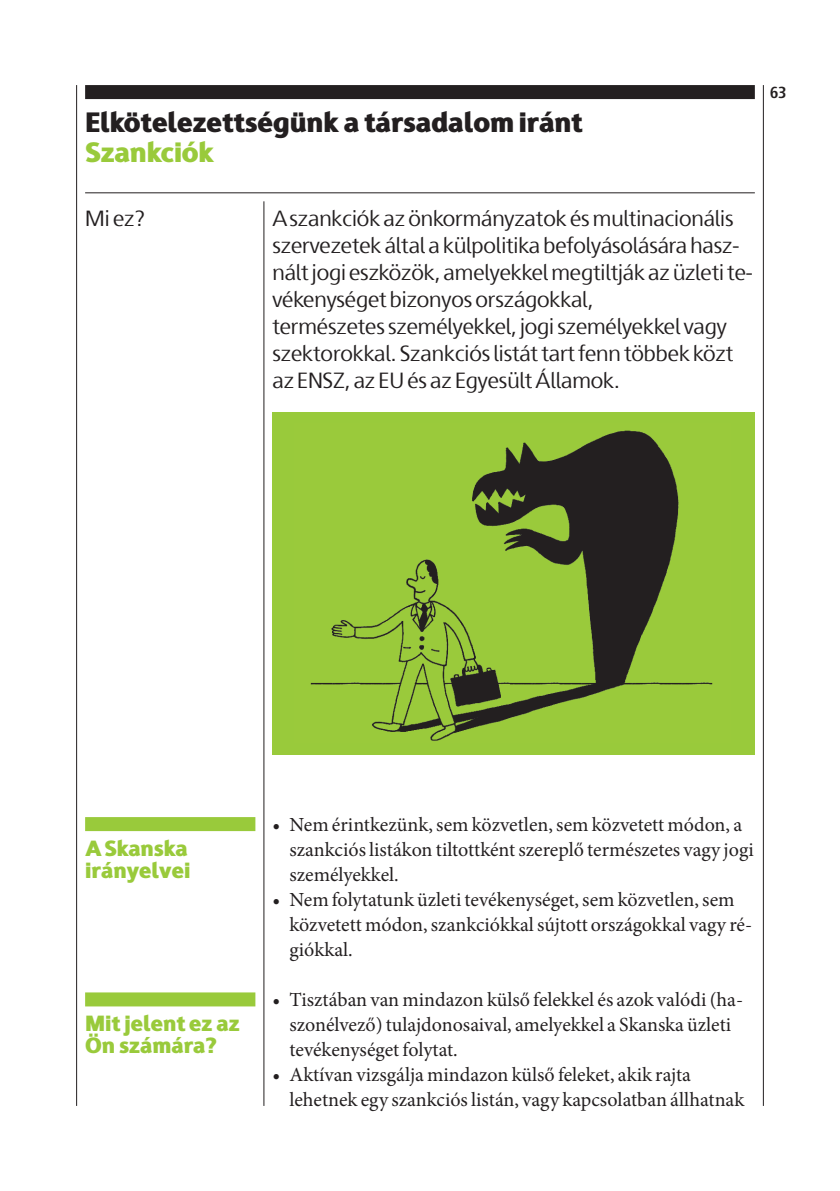
<style>
.page{position:relative;width:840px;height:1191px;background:#fff}
.page>*{position:absolute;margin:0;border:0;box-sizing:border-box;transform-origin:0 0}
.t1{font:900 28px "Skanska Sans Pro";letter-spacing:-.005em;color:#231f20}
.t2{font:900 28px "Skanska Sans Pro";letter-spacing:-.005em;color:#99ca3b}
.t3{font:22px/27px "Skanska Sans Pro";letter-spacing:-.005em;color:#231f20}
.t4{font:900 22px/22px "Skanska Sans Pro";color:#99ca3b}
.t5{font:20px/25px "Minion Pro";color:#231f20}
.t6{font:700 16px "Skanska Sans Pro";color:#231f20}
</style>
<div class="page">
<hr style="left:76px;top:85px;width:1px;height:1021px;background:#231f20">
<hr style="left:762px;top:85px;width:1px;height:1021px;background:#231f20">
<div style="left:85px;top:85px;width:669px;height:14px;background:#231f20"></div>
<hr style="left:85px;top:192px;width:669px;height:1px;background:#231f20">
<hr style="left:263px;top:201px;width:1px;height:905px;background:#231f20">
<div style="left:85px;top:817px;width:170px;height:14px;background:#99ca3b"></div>
<div style="left:85px;top:992px;width:170px;height:14px;background:#99ca3b"></div>
<div style="left:272px;top:412px;width:482px;height:343px;background:#99ca3b"></div>
<img style="left:310px;top:430px;width:403px;height:311px">
<h1 class="t1" style="left:85px;top:105px;width:499px">Elkötelezettségünk a társadalom iránt</h1>
<h1 class="t2" style="left:85px;top:135px;width:131px">Szankciók</h1>
<p class="t6" style="left:769px;top:83px;width:18px">63</p>
<p class="t3" style="left:85px;top:205px;width:61px">Mi ez?</p>
<p class="t3" style="left:272px;top:205px;width:481px">A szankciók az önkormányzatok és multinacionális szervezetek által a külpolitika befolyásolására hasz&shy;nált jogi eszközök, amelyekkel megtiltják az üzleti te&shy;vékenységet bizonyos országokkal,<br>természetes személyekkel, jogi személyekkel vagy szektorokkal. Szankciós listát tart fenn többek közt az ENSZ, az EU és az Egyesült Államok.</p>
<p class="t4" style="left:85px;top:837px;width:107px">A Skanska irányelvei</p>
<p class="t4" style="left:85px;top:1012px;width:156px">Mit jelent ez az<br>Ön számára?</p>
<p class="t5" style="left:289px;top:812px;width:465px;text-indent:-17px">• Nem érintkezünk, sem közvetlen, sem közvetett módon, a szankciós listákon tiltottként szereplő természetes vagy jogi személyekkel.</p>
<p class="t5" style="left:289px;top:887px;width:464px;text-indent:-17px">• Nem folytatunk üzleti tevékenységet, sem közvetlen, sem közvetett módon, szankciókkal sújtott országokkal vagy ré&shy;giókkal.</p>
<p class="t5" style="left:289px;top:987px;width:455px;text-indent:-17px">• Tisztában van mindazon külső felekkel és azok valódi (ha&shy;szonélvező) tulajdonosaival, amelyekkel a Skanska üzleti tevékenységet folytat.</p>
<p class="t5" style="left:289px;top:1062px;width:456px;text-indent:-17px">• Aktívan vizsgálja mindazon külső feleket, akik rajta lehetnek egy szankciós listán, vagy kapcsolatban állhatnak</p>
</div>
